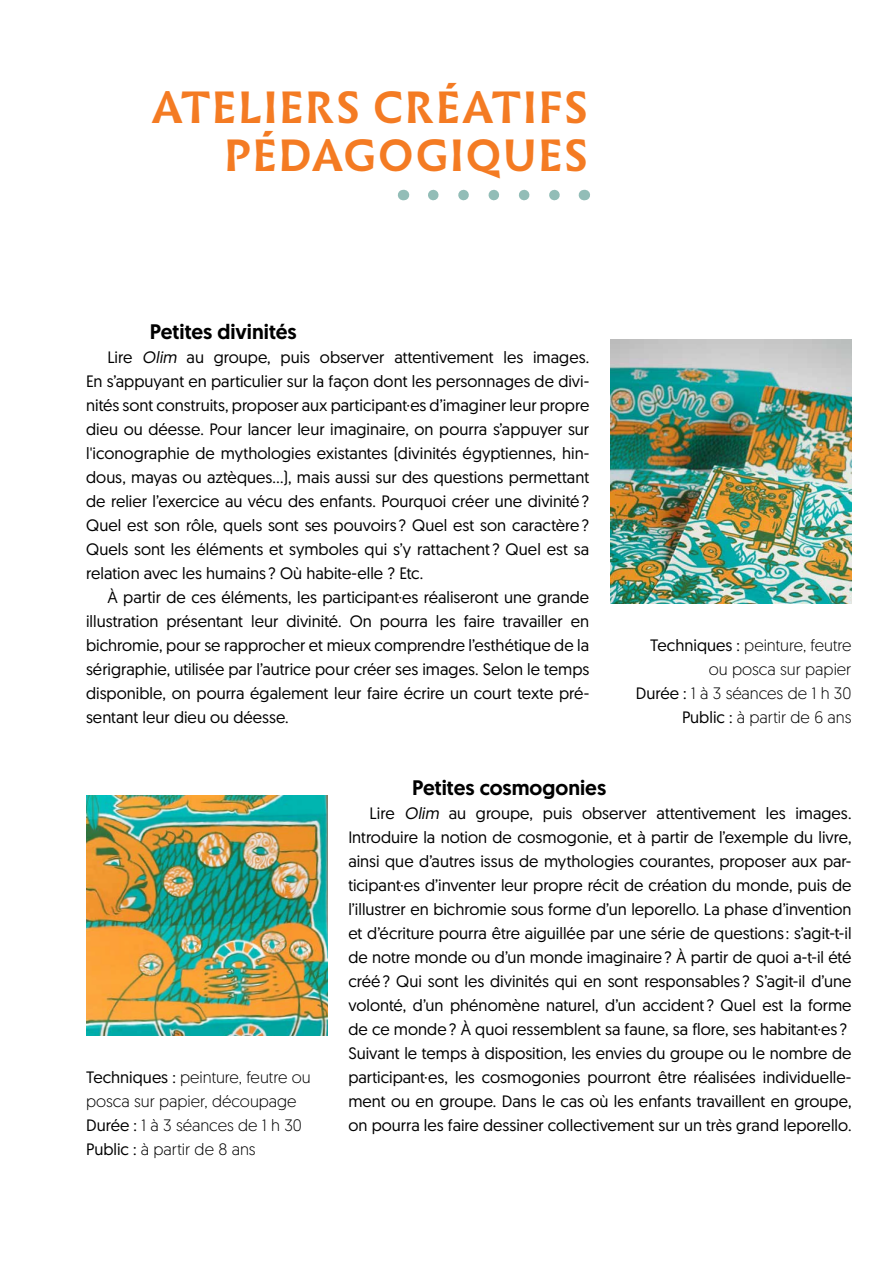
<style>
.page{position:relative;width:893px;height:1263px;background:#fff}
.page>*{position:absolute;margin:0;border:0;box-sizing:border-box;transform-origin:0 0}
.t1{font:700 42px/48px "Infini";letter-spacing:.04em;color:#f47b23;text-align:right}
.t2{font:500 21px "Geomanist";color:#000}
.t3{font:16.5px/24px "Geomanist";color:#000;text-align:justify}
.t4{font:300 16.5px/24px "Geomanist";color:#000;text-align:right}
.s1{font-style:italic}
.s2{font-weight:400}
</style>
<div class="page">
<img style="left:611px;top:340px;width:240px;height:264px">
<img style="left:86px;top:795px;width:241px;height:240px">
<svg style="left:433px;top:190px;width:127px;height:10px"></svg>
<h1 class="t1" style="left:152px;top:84px;width:438px">ATELIERS CRÉATIFS<br>PÉDAGOGIQUES</h1>
<p class="t2" style="left:150px;top:318px;width:148px">Petites divinités</p>
<p class="t3" style="left:86px;top:345px;width:505px;text-indent:21px">Lire <span class="s1">Olim</span> au groupe, puis observer attentivement les images.<br>En s’appuyant en particulier sur la façon dont les personnages de divi&shy;nités sont construits, proposer aux participant·es d’imaginer leur propre dieu ou déesse. Pour lancer leur imaginaire, on pourra s’appuyer sur l'iconographie de mythologies existantes (divinités égyptiennes, hin&shy;dous, mayas ou aztèques...), mais aussi sur des questions permettant de relier l’exercice au vécu des enfants. Pourquoi créer une divinité?<br>Quel est son rôle, quels sont ses pouvoirs ? Quel est son caractère?<br>Quels sont les éléments et symboles qui s’y rattachent ? Quel est sa relation avec les humains ? Où habite-elle ? Etc.</p>
<p class="t3" style="left:86px;top:585px;width:505px;text-indent:21px">À partir de ces éléments, les participant·es réaliseront une grande illustration présentant leur divinité. On pourra les faire travailler en bichromie, pour se rapprocher et mieux comprendre l’esthétique de la sérigraphie, utilisée par l’autrice pour créer ses images. Selon le temps disponible, on pourra également leur faire écrire un court texte pré&shy;sentant leur dieu ou déesse.</p>
<p class="t4" style="left:636px;top:633px;width:217px"><span class="s2">Techniques :</span> peinture, feutre ou posca sur papier<br><span class="s2">Durée :</span> 1 à 3 séances de 1 h 30<br><span class="s2">Public :</span> à partir de 6 ans</p>
<p class="t4" style="left:86px;top:1065px;width:226px;text-align:left"><span class="s2">Techniques :</span> peinture, feutre ou posca sur papier, découpage<br><span class="s2">Durée :</span> 1 à 3 séances de 1 h 30<br><span class="s2">Public :</span> à partir de 8 ans</p>
<p class="t2" style="left:412px;top:774px;width:195px">Petites cosmogonies</p>
<p class="t3" style="left:348px;top:801px;width:505px;text-align:left;text-indent:21px">Lire <span class="s1">Olim</span> au groupe, puis observer attentivement les images.<br>Introduire la notion de cosmogonie, et à partir de l’exemple du livre, ainsi que d’autres issus de mythologies courantes, proposer aux par&shy;ticipant·es d’inventer leur propre récit de création du monde, puis de l’illustrer en bichromie sous forme d’un leporello. La phase d’invention et d’écriture pourra être aiguillée par une série de questions : s’agit-t-il de notre monde ou d’un monde imaginaire? À partir de quoi a-t-il été créé? Qui sont les divinités qui en sont responsables ? S’agit-il d’une volonté, d’un phénomène naturel, d’un accident ? Quel est la forme de ce monde? À quoi ressemblent sa faune, sa flore, ses habitant·es ?<br>Suivant le temps à disposition, les envies du groupe ou le nombre de participant·es, les cosmogonies pourront être réalisées individuelle&shy;ment ou en groupe. Dans le cas où les enfants travaillent en groupe, on pourra les faire dessiner collectivement sur un très grand leporello.</p>
</div>
